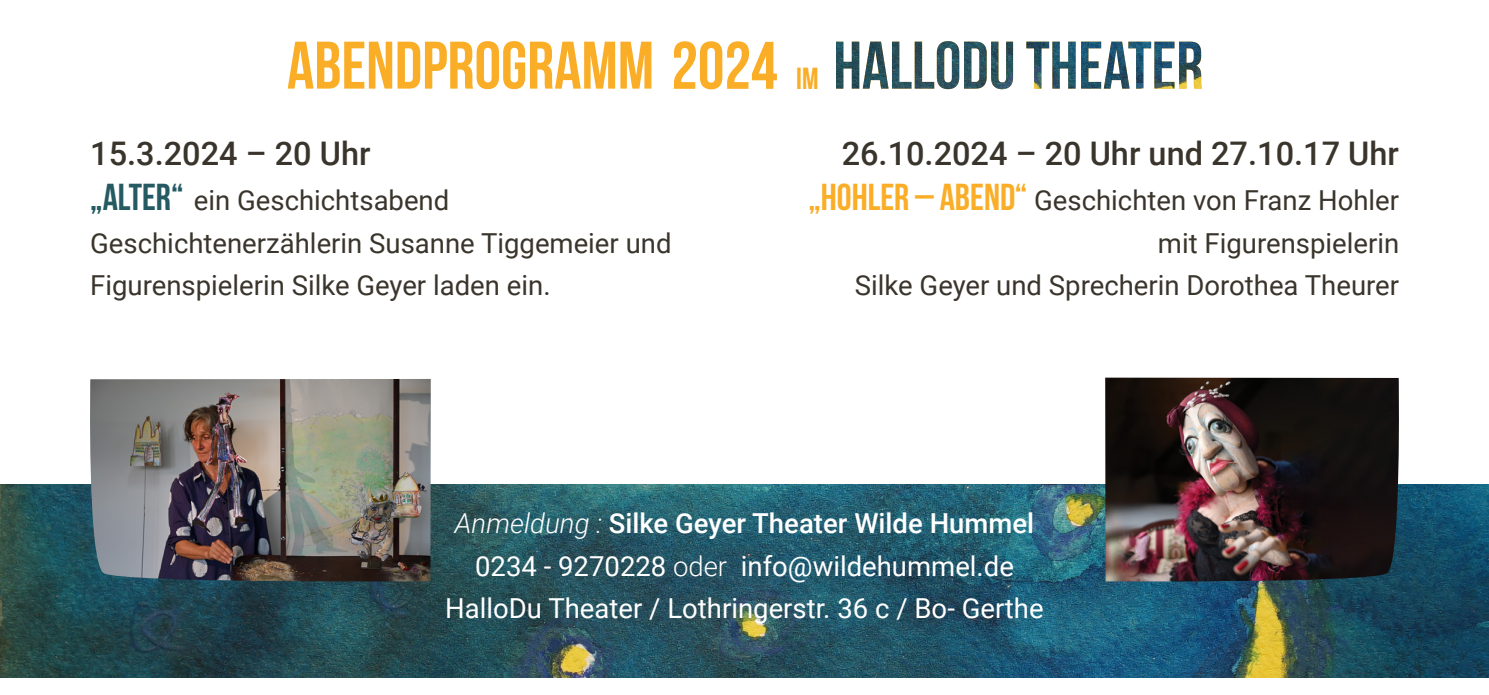
<style>
.page{position:relative;width:1489px;height:695px;background:#fff}
.page>*{position:absolute;margin:0;border:0;box-sizing:border-box;transform-origin:0 0}
.t1{font:67px "Bebas Neue";color:#faad26}
.t2{font:500 32.5px "Roboto";color:#3a352c}
.t3{font:30.5px "Bebas Neue";color:#faad26}
.t4{font:27.5px/42.5px "Roboto";color:#3a352c}
.t5{font:27.5px "Roboto";color:#fff}
.t6{font:500 27.5px "Roboto";color:#fff}
.s1{font-family:"Bebas Neue";font-size:37.5px;color:#255a62}
.s2{font-family:"Bebas Neue";font-size:37.5px;color:#faad26}
.s3{font-weight:300;font-style:italic}
.s4{font-weight:300}
</style>
<div class="page">
<img style="left:0;top:484px;width:1488px;height:193px">
<img style="left:836px;top:41px;width:365px;height:48px">
<img style="left:87px;top:379px;width:344px;height:204px">
<img style="left:1105px;top:377px;width:296px;height:206px">
<p class="t1" style="left:287px;top:29px;width:492px">ABENDPROGRAMM 2024</p>
<p class="t2" style="left:90px;top:131px;width:282px">15.3.2024 – 20 Uhr</p>
<p class="t4" style="left:90px;top:178px;width:360px"><span class="s1">„ALTER“</span> ein Geschichtsabend</p>
<p class="t4" style="left:90px;top:220px;width:582px">Geschichtenerzählerin Susanne Tiggemeier und<br>Figurenspielerin Silke Geyer laden ein.</p>
<p class="t3" style="left:796px;top:61px;width:24px">IM</p>
<p class="t2" style="left:841px;top:131px;width:558px">26.10.2024 – 20 Uhr und 27.10.17 Uhr</p>
<p class="t4" style="left:808px;top:178px;width:592px"><span class="s2">„HOHLER – ABEND“</span> Geschichten von Franz Hohler</p>
<p class="t4" style="left:1157px;top:220px;width:243px">mit Figurenspielerin</p>
<p class="t4" style="left:854px;top:263px;width:546px">Silke Geyer und Sprecherin Dorothea Theurer</p>
<p class="t6" style="left:454px;top:504px;width:581px"><span class="s3">Anmeldung :</span> Silke Geyer Theater Wilde Hummel</p>
<p class="t5" style="left:475px;top:546px;width:540px">0234 - 9270228 <span class="s4">oder</span> info@wildehummel.de</p>
<p class="t5" style="left:445px;top:589px;width:600px">HalloDu Theater / Lothringerstr. 36 c / Bo- Gerthe</p>
</div>
